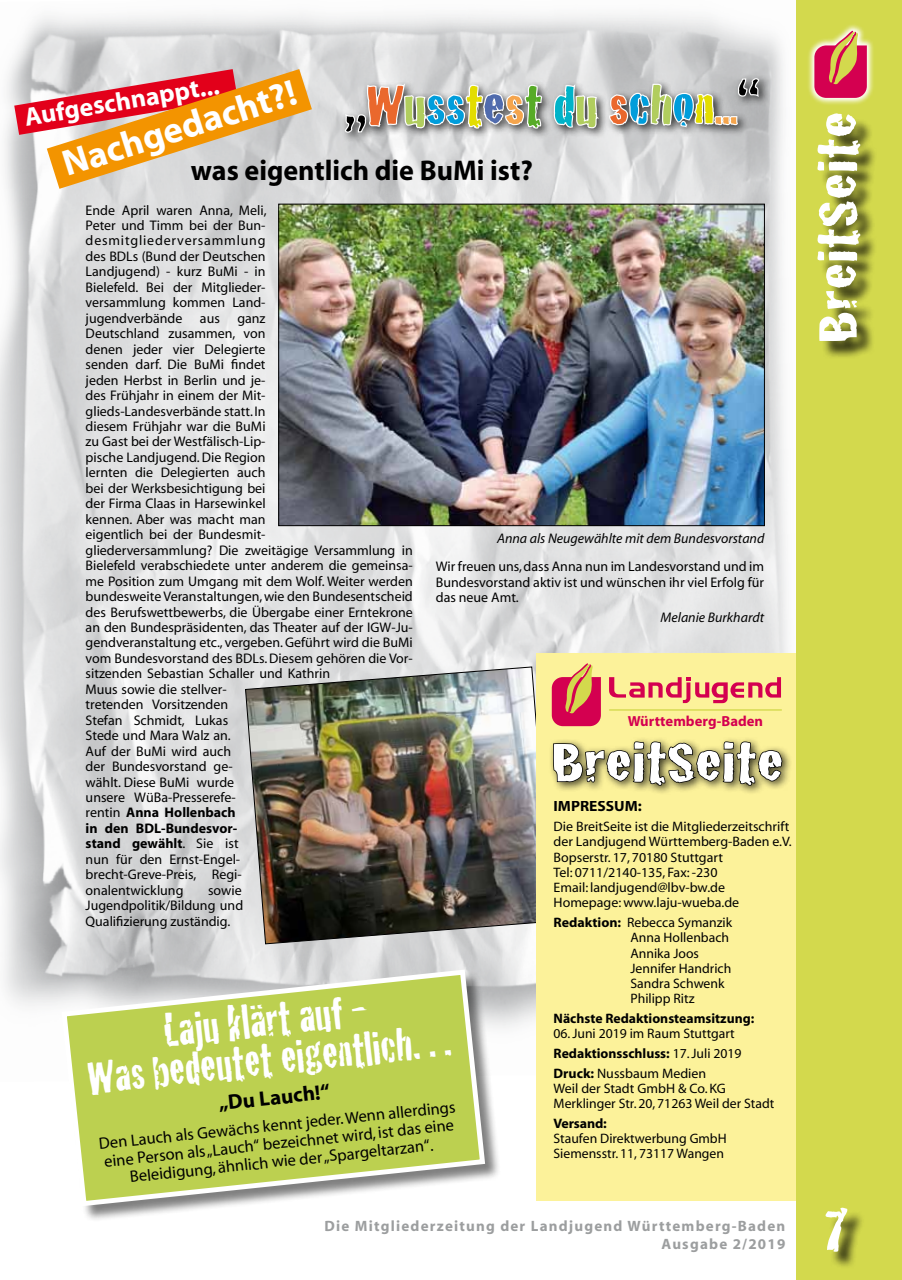
<style>
.page{position:relative;width:902px;height:1280px;background:#fff}
.page>*{position:absolute;margin:0;border:0;box-sizing:border-box;transform-origin:0 0}
.t1{font:58.5px "Cracked";color:#fff;scale:1.3 1}
.t2{font:57px "Cracked";color:#009ddb;scale:1.09 1}
.t3{font:48.6px/39.2px "Cracked";color:#fff;text-align:center;scale:.92 1}
.t4{font:700 36.9px "Myriad";color:#fff}
.t5{font:700 28.65px "Myriad";color:#000}
.t6{font:700 25.95px "Myriad";color:#fff}
.t7{font:700 21px "Myriad";color:#000}
.t8{font:16.5px/18px "Myriad";color:#000;text-align:center}
.t9{font:700 15.15px "Myriad";color:#000}
.t10{font:700 15px/18px "Myriad";letter-spacing:.08em;color:#9c9e9f;text-align:right}
.t11{font:700 14.55px "Myriad Pro";letter-spacing:.005em;color:#d40050}
.t12{font:13.95px/15.5px "Myriad";color:#000;text-align:justify}
.t13{font:italic 13.95px "Myriad";color:#000}
.t14{font:13.65px/15.3px "Myriad";color:#000}
.t15{font:700 13.65px "Myriad";color:#000}
.s1{color:#000}
.s2{color:#ea682d}
.s3{color:#b1cd5e}
.s4{color:#e3dd00}
.s5{color:#506bad}
.s6{color:#f5a54d}
.s7{color:#57ab27}
.s8{color:#00b3c8}
.s9{font-weight:700}
</style>
<div class="page">
<img style="left:0;top:14px;width:788px;height:1014px">
<img style="left:245px;top:666px;width:291px;height:278px">
<div style="left:536px;top:653px;width:268px;height:548px;background:#fcf29a"></div>
<div style="left:796px;top:0;width:105px;height:1280px;background:#d3d94d"></div>
<div style="left:828px;top:1210px;width:37px;height:59px;background:#000;opacity:.75"></div>
<div style="left:820px;top:116px;width:58px;height:243px;background:#000;opacity:.75"></div>
<svg style="left:808px;top:25px;width:65px;height:80px"></svg>
<svg style="left:814px;top:31px;width:52px;height:67px"></svg>
<div style="left:340px;top:73px;width:429px;height:70px;background:#000;opacity:.75"></div>
<svg style="left:343px;top:83px;width:200px;height:121px"></svg>
<svg style="left:552px;top:70px;width:46px;height:134px;background:#cececf"></svg>
<svg style="left:608px;top:77px;width:153px;height:115px;background:#c6c6c7"></svg>
<svg style="left:14px;top:69px;width:298px;height:120px;background:#e09c73"></svg>
<div style="left:548px;top:737px;width:244px;height:59px;background:#000;opacity:.75"></div>
<svg style="left:552px;top:740px;width:231px;height:46px;background:#847f50"></svg>
<svg style="left:551px;top:663px;width:50px;height:63px"></svg>
<svg style="left:609px;top:677px;width:172px;height:26px"></svg>
<hr style="left:609px;top:709px;width:172px;height:2px;background:#d3d94d">
<div style="left:63px;top:971px;width:438px;height:252px;background:#000;opacity:.5"></div>
<svg style="left:59px;top:967px;width:429px;height:242px;background:#c4d278"></svg>
<img style="left:280px;top:206px;width:482px;height:318px">
<div style="left:278px;top:204px;width:486px;height:322px;border:1px solid #000"></div>
<hr style="left:0;top:589px;width:1px;height:212px;background:#ffe500">
<h3 class="t6" style="left:22px;top:105px;width:198px;rotate:-10deg">Aufgeschnappt...</h3>
<h2 class="t2" style="left:345px;top:60px;width:381px"><span class="s1">„</span><span class="s2">W</span><span class="s3">u</span>ss<span class="s4">t</span><span class="s5">e</span><span class="s6">s</span><span class="s7">t</span> <span class="s8">d</span><span class="s3">u</span> <span class="s2">s</span>c<span class="s3">h</span>o<span class="s4">n</span><span class="s6">...</span><span class="s1">“</span></h2>
<h3 class="t4" style="left:58px;top:147px;width:245px;rotate:-18deg">Nachgedacht?!</h3>
<h3 class="t5" style="left:191px;top:155px;width:343px">was eigentlich die BuMi ist?</h3>
<p class="t12" style="left:86px;top:203px;width:329px;text-align:left">Ende April waren Anna, Meli,<br>Peter und Timm bei der Bun&shy;desmitgliederversammlung<br>des BDLs (Bund der Deutschen<br>Landjugend) - kurz BuMi - in<br>Bielefeld. Bei der Mitglieder-<br>versammlung kommen Land-<br>jugendverbände aus ganz<br>Deutschland zusammen, von<br>denen jeder vier Delegierte<br>senden darf. Die BuMi findet<br>jeden Herbst in Berlin und je-<br>des Frühjahr in einem der Mit-<br>glieds-Landesverbände statt. In<br>diesem Frühjahr war die BuMi<br>zu Gast bei der Westfälisch-Lip-<br>pische Landjugend. Die Region<br>lernten die Delegierten auch<br>bei der Werksbesichtigung bei<br>der Firma Claas in Harsewinkel<br>kennen. Aber was macht man<br>eigentlich bei der Bundesmit-<br>gliederversammlung? Die zweitägige Versammlung in<br>Bielefeld verabschiedete unter anderem die gemeinsa&shy;me Position zum Umgang mit dem Wolf. Weiter werden bundesweite Veranstaltungen, wie den Bundesentscheid des Berufswettbewerbs, die Übergabe einer Erntekrone an den Bundespräsidenten, das Theater auf der IGW-Ju&shy;gendveranstaltung etc., vergeben. Geführt wird die BuMi vom Bundesvorstand des BDLs. Diesem gehören die Vor&shy;sitzenden Sebastian Schaller und Kathrin<br>Muus sowie die stellver-<br>tretenden Vorsitzenden<br>Stefan Schmidt, Lukas<br>Stede und Mara Walz an.<br>Auf der BuMi wird auch<br>der Bundesvorstand ge-<br>wählt. Diese BuMi wurde<br>unsere WüBa-Presserefe-<br>rentin <span class="s9">Anna Hollenbach<br>in den BDL-Bundesvor-<br>stand gewählt</span>. Sie ist<br>nun für den Ernst-Engel-<br>brecht-Greve-Preis, Regi-<br>onalentwicklung</p>
<p class="t13" style="left:497px;top:531px;width:269px">Anna als Neugewählte mit dem Bundesvorstand</p>
<p class="t12" style="left:436px;top:559px;width:330px">Wir freuen uns, dass Anna nun im Landesvorstand und im Bundesvorstand aktiv ist und wünschen ihr viel Erfolg für das neue Amt.</p>
<p class="t13" style="left:660px;top:610px;width:105px">Melanie Burkhardt</p>
<p class="t11" style="left:627px;top:712px;width:137px">Württemberg-Baden</p>
<h1 class="t1" style="left:551px;top:716px;width:180px">BreitSeite</h1>
<p class="t9" style="left:553px;top:798px;width:90px">Impressum:</p>
<p class="t14" style="left:553px;top:819px;width:240px">Die BreitSeite ist die Mitgliederzeitschrift der Landjugend Württemberg-Baden e.V.<br>Bopserstr. 17, 70180 Stuttgart<br>Tel: 0711/2140-135, Fax: -230<br>Email: landjugend@lbv-bw.de Homepage: www.laju-wueba.de</p>
<p class="t14" style="left:630px;top:915px;width:103px;text-indent:-77px"><span class="s9">Redaktion:</span> Rebecca Symanzik<br>Anna Hollenbach<br>Annika Joos<br>Jennifer Handrich<br>Sandra Schwenk<br>Philipp Ritz</p>
<p class="t15" style="left:553px;top:1011px;width:202px">Nächste Redaktionsteamsitzung:</p>
<p class="t14" style="left:553px;top:1024px;width:189px;line-height:19.8px">06. Juni 2019 im Raum Stuttgart<br><span class="s9">Redaktionsschluss:</span> 17. Juli 2019<br><span class="s9">Druck:</span> Nussbaum Medien</p>
<p class="t14" style="left:553px;top:1081px;width:222px">Weil der Stadt GmbH &amp; Co. KG<br>Merklinger Str. 20, 71263 Weil der Stadt</p>
<p class="t15" style="left:553px;top:1116px;width:55px">Versand:</p>
<p class="t14" style="left:553px;top:1131px;width:175px">Staufen Direktwerbung GmbH<br>Siemensstr. 11, 73117 Wangen</p>
<p class="t12" style="left:86px;top:883px;width:159px;text-indent:122px">sowie Jugendpolitik/Bildung und Qualifizierung zuständig.</p>
<h3 class="t3" style="left:82px;top:1017px;width:398px;rotate:-6deg">Laju klärtauf -<br>Was bedeuteteigentlich…</h3>
<h3 class="t7" style="left:217px;top:1092px;width:113px;rotate:-6deg">„Du Lauch!“</h3>
<p class="t8" style="left:98px;top:1136px;width:360px;rotate:-6deg">Den Lauch als Gewächs kennt jeder. Wenn allerdings eine Person als „Lauch“ bezeichnet wird, ist das eine<br>Beleidigung, ähnlich wie der „Spargeltarzan“.</p>
<p class="t10" style="left:324px;top:1217px;width:462px">Die Mitgliederzeitung der Landjugend Württemberg-Baden<br>Ausgabe 2/2019</p>
<h1 class="t1" style="left:791px;top:343px;width:180px;rotate:-90deg">BreitSeite</h1>
<h1 class="t1" style="left:823px;top:1185px;width:22px">7</h1>
</div>
